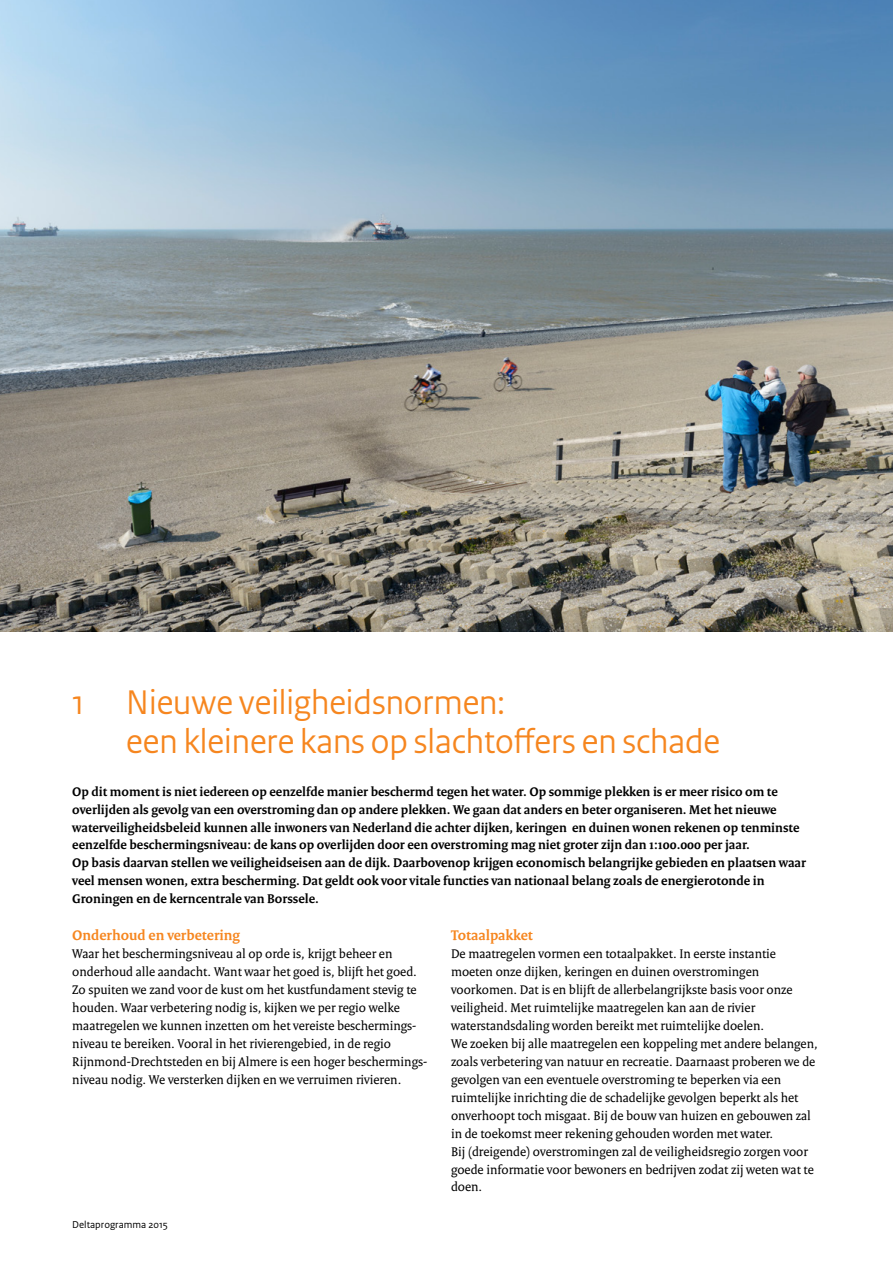
<style>
.page{position:relative;width:893px;height:1263px;background:#fff}
.page>*{position:absolute;margin:0;border:0;box-sizing:border-box;transform-origin:0 0}
.t1{font:36px/39.6px "Rijksoverheid Sans Heading";color:#f6861f}
.t2{font:700 15px "Rijksoverheid Serif";color:#f6861f}
.t3{font:13.5px/18px "Rijksoverheid Serif";color:#000}
.t4{font:700 13.5px/18px "Rijksoverheid Serif";color:#000}
.t5{font:10.5px "Rijksoverheid Sans Text";color:#000}
</style>
<div class="page">
<img style="left:0;top:0;width:893px;height:631px">
<h1 class="t1" style="left:126px;top:683px;width:595px;text-indent:-54px">1 Nieuwe veiligheidsnormen:<br>een kleinere kans op slachtoffers en schade</h1>
<p class="t4" style="left:72px;top:782px;width:735px">Op dit moment is niet iedereen op eenzelfde manier beschermd tegen het water. Op sommige plekken is er meer risico om te overlijden als gevolg van een overstroming dan op andere plekken. We gaan dat anders en beter organiseren. Met het nieuwe waterveiligheidsbeleid kunnen alle inwoners van Nederland die achter dijken, keringen en duinen wonen rekenen op tenminste eenzelfde beschermingsniveau: de kans op overlijden door een overstroming mag niet groter zijn dan 1:100.000 per jaar.<br>Op basis daarvan stellen we veiligheidseisen aan de dijk. Daarbovenop krijgen economisch belangrijke gebieden en plaatsen waar veel mensen wonen, extra bescherming. Dat geldt ook voor vitale functies van nationaal belang zoals de energierotonde in Groningen en de kerncentrale van Borssele.</p>
<p class="t2" style="left:72px;top:926px;width:169px">Onderhoud en verbetering</p>
<p class="t3" style="left:72px;top:944px;width:356px">Waar het beschermingsniveau al op orde is, krijgt beheer en onderhoud alle aandacht. Want waar het goed is, blijft het goed.<br>Zo spuiten we zand voor de kust om het kustfundament stevig te houden. Waar verbetering nodig is, kijken we per regio welke maatregelen we kunnen inzetten om het vereiste beschermings&shy;niveau te bereiken. Vooral in het rivierengebied, in de regio Rijnmond-Drechtsteden en bij Almere is een hoger beschermings&shy;niveau nodig. We versterken dijken en we verruimen rivieren.</p>
<p class="t2" style="left:451px;top:926px;width:83px">Totaalpakket</p>
<p class="t3" style="left:451px;top:944px;width:368px">De maatregelen vormen een totaalpakket. In eerste instantie moeten onze dijken, keringen en duinen overstromingen voorkomen. Dat is en blijft de allerbelangrijkste basis voor onze veiligheid. Met ruimtelijke maatregelen kan aan de rivier waterstandsdaling worden bereikt met ruimtelijke doelen.<br>We zoeken bij alle maatregelen een koppeling met andere belangen, zoals verbetering van natuur en recreatie. Daarnaast proberen we de gevolgen van een eventuele overstroming te beperken via een ruimtelijke inrichting die de schadelijke gevolgen beperkt als het onverhoopt toch misgaat. Bij de bouw van huizen en gebouwen zal in de toekomst meer rekening gehouden worden met water.<br>Bij (dreigende) overstromingen zal de veiligheidsregio zorgen voor goede informatie voor bewoners en bedrijven zodat zij weten wat te doen.</p>
<p class="t5" style="left:72px;top:1218px;width:97px">Deltaprogramma 2015</p>
</div>
